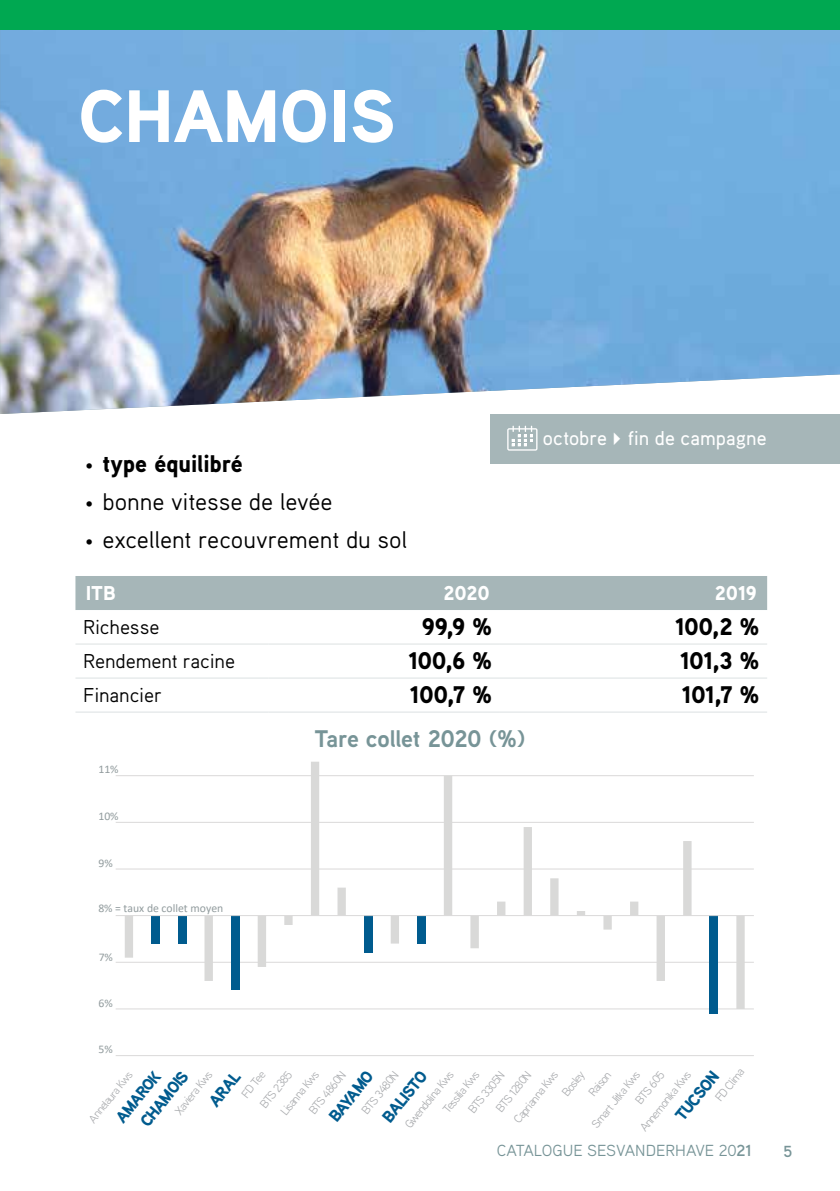
<style>
.page{position:relative;width:840px;height:1191px;background:#fff}
.page>*{position:absolute;margin:0;border:0;box-sizing:border-box;transform-origin:0 0}
.t1{font:900 74px "Aaux Next";color:#fff}
.t2{font:900 24px "Aaux Pro";letter-spacing:-.015em;color:#000}
.t3{font:24px "Aaux Pro";letter-spacing:-.005em;color:#000}
.t4{font:700 24px "Aaux Next";letter-spacing:-.01em;color:#779497}
.t5{font:20px "Aaux Pro";letter-spacing:-.005em;color:#000}
.t6{font:500 20px "Aaux Pro";letter-spacing:.005em;color:#fff}
.t7{font:900 20px "Aaux Pro";letter-spacing:-.01em;color:#fff}
.t8{font:900 16.6px "Aaux Next";color:#005b8e}
.t9{font:900 16.2px "Aaux Next";color:#005b8e}
.t10{font:16px "Aaux Pro";color:#779497}
.t11{font:700 16px "Aaux Pro";color:#779497}
.t12{font:11.6px/20.6px "Aaux Next";color:#a7a9ac}
.t13{font:11.6px "Calibri";color:#929c9e}
.t14{font:11.4px "Aaux Next";color:#a7a9ac}
.s1{font-weight:300;font-size:18px}
.s2{font-weight:700}
</style>
<div class="page">
<img style="left:0;top:29px;width:839px;height:385px">
<div style="left:0;top:0;width:839px;height:29px;background:#00a851"></div>
<div style="left:75px;top:576px;width:691px;height:34px;background:#a6b6b8"></div>
<hr style="left:268px;top:643px;width:231px;height:1px;background:#dde2e3">
<hr style="left:499px;top:643px;width:267px;height:1px;background:#dde2e3">
<hr style="left:268px;top:677px;width:231px;height:1px;background:#dde2e3">
<hr style="left:499px;top:677px;width:267px;height:1px;background:#dde2e3">
<hr style="left:268px;top:711px;width:231px;height:1px;background:#dde2e3">
<hr style="left:499px;top:711px;width:267px;height:1px;background:#dde2e3">
<hr style="left:75px;top:643px;width:193px;height:1px;background:#dde2e3">
<hr style="left:75px;top:677px;width:193px;height:1px;background:#dde2e3">
<hr style="left:75px;top:711px;width:193px;height:1px;background:#dde2e3">
<div style="left:490px;top:414px;width:349px;height:49px;background:#a6b6b8"></div>
<svg style="left:507px;top:426px;width:30px;height:24px"></svg>
<hr style="left:116px;top:746px;width:637px;height:1px;background:#dad9d9">
<hr style="left:116px;top:775px;width:637px;height:1px;background:#dad9d9">
<hr style="left:116px;top:822px;width:637px;height:1px;background:#dad9d9">
<hr style="left:116px;top:868px;width:637px;height:1px;background:#dad9d9">
<hr style="left:116px;top:962px;width:637px;height:1px;background:#dad9d9">
<hr style="left:116px;top:1008px;width:637px;height:1px;background:#dad9d9">
<hr style="left:116px;top:1055px;width:637px;height:1px;background:#dad9d9">
<div style="left:709px;top:915px;width:8px;height:98px;background:#005b8e"></div>
<svg style="left:125px;top:761px;width:619px;height:248px"></svg>
<hr style="left:116px;top:915px;width:637px;height:1px;background:#dad9d9">
<h1 class="t1" style="left:78px;top:63px;width:318px">CHAMOIS</h1>
<h3 class="t6" style="left:542px;top:425px;width:225px">octobre✔fin de campagne</h3>
<h2 class="t2" style="left:85px;top:448px;width:159px"><span class="s1">•</span> type équilibré</h2>
<h2 class="t3" style="left:85px;top:486px;width:249px"><span class="s1">•</span> bonne vitesse de levée</h2>
<h2 class="t3" style="left:85px;top:524px;width:323px"><span class="s1">•</span> excellent recouvrement du sol</h2>
<h3 class="t7" style="left:86px;top:580px;width:32px">ITB</h3>
<h3 class="t7" style="left:443px;top:580px;width:48px">2020</h3>
<h3 class="t7" style="left:714px;top:580px;width:43px">2019</h3>
<h3 class="t5" style="left:83px;top:614px;width:78px">Richesse</h3>
<h2 class="t2" style="left:421px;top:611px;width:72px">99,9 %</h2>
<h2 class="t2" style="left:674px;top:611px;width:86px">100,2 %</h2>
<h3 class="t5" style="left:83px;top:648px;width:153px">Rendement racine</h3>
<h2 class="t2" style="left:408px;top:645px;width:85px">100,6 %</h2>
<h2 class="t2" style="left:679px;top:645px;width:81px">101,3 %</h2>
<h3 class="t5" style="left:83px;top:682px;width:80px">Financier</h3>
<h2 class="t2" style="left:409px;top:679px;width:84px">100,7 %</h2>
<h2 class="t2" style="left:681px;top:679px;width:79px">101,7 %</h2>
<p class="t13" style="left:98px;top:761px;width:22px">11%</p>
<p class="t13" style="left:98px;top:807px;width:22px">10%</p>
<p class="t13" style="left:98px;top:855px;width:16px">9%</p>
<p class="t13" style="left:98px;top:899px;width:126px">8% = taux de collet moyen</p>
<p class="t13" style="left:99px;top:949px;width:16px">7%</p>
<p class="t13" style="left:98px;top:995px;width:16px">6%</p>
<p class="t13" style="left:98px;top:1041px;width:16px">5%</p>
<h2 class="t4" style="left:314px;top:721px;width:212px">Tare collet 2020 (%)</h2>
<p class="t12" style="left:585px;top:1119px;width:71px;rotate:-51deg">Sm artJitka Kws</p>
<p class="t12" style="left:633px;top:1122px;width:75px;rotate:-51deg">Annem onika Kws</p>
<p class="t12" style="left:708px;top:1093px;width:40px;rotate:-51deg">FD Clim a</p>
<h3 class="t9" style="left:110px;top:1113px;width:63px;rotate:-51deg">AMAROK</h3>
<p class="t12" style="left:303px;top:1105px;width:53px;rotate:-51deg">BTS 4860N</p>
<h3 class="t8" style="left:134px;top:1117px;width:68px;rotate:-51deg">CHAMOIS</h3>
<h3 class="t8" style="left:203px;top:1096px;width:41px;rotate:-51deg">ARAL</h3>
<p class="t12" style="left:254px;top:1099px;width:45px;rotate:-51deg">BTS 2385</p>
<h3 class="t8" style="left:323px;top:1112px;width:62px;rotate:-51deg">BAYAMO</h3>
<h3 class="t8" style="left:376px;top:1112px;width:62px;rotate:-51deg">BALISTO</h3>
<h3 class="t8" style="left:669px;top:1111px;width:60px;rotate:-51deg">TUCSON</h3>
<p class="t12" style="left:398px;top:1120px;width:72px;rotate:-51deg">Gwendolina Kws</p>
<p class="t12" style="left:629px;top:1095px;width:40px;rotate:-51deg">BTS 605</p>
<p class="t12" style="left:462px;top:1105px;width:52px;rotate:-51deg">BTS 3305N</p>
<p class="t12" style="left:490px;top:1103px;width:50px;rotate:-51deg">BTS 1280N</p>
<p class="t12" style="left:355px;top:1105px;width:53px;rotate:-51deg">BTS 3480N</p>
<p class="t12" style="left:566px;top:1074px;width:30px;text-indent:-17px;rotate:-51deg">Bosley<br>Raison</p>
<p class="t12" style="left:437px;top:1104px;width:52px;rotate:-51deg">Tessilia Kws</p>
<p class="t14" style="left:85px;top:1116px;width:64px;rotate:-51deg">Annelaura Kws</p>
<p class="t12" style="left:169px;top:1106px;width:54px;rotate:-51deg">Xaviera Kws</p>
<p class="t12" style="left:235px;top:1089px;width:32px;rotate:-51deg">FD Tee</p>
<p class="t12" style="left:507px;top:1115px;width:65px;rotate:-51deg">Caprianna Kws</p>
<p class="t12" style="left:274px;top:1107px;width:55px;rotate:-51deg">Lisanna Kws</p>
<h3 class="t10" style="left:496px;top:1140px;width:257px">CATALOGUE SESVANDERHAVE 20<span class="s2">21</span></h3>
<h3 class="t11" style="left:783px;top:1141px;width:10px">5</h3>
</div>
